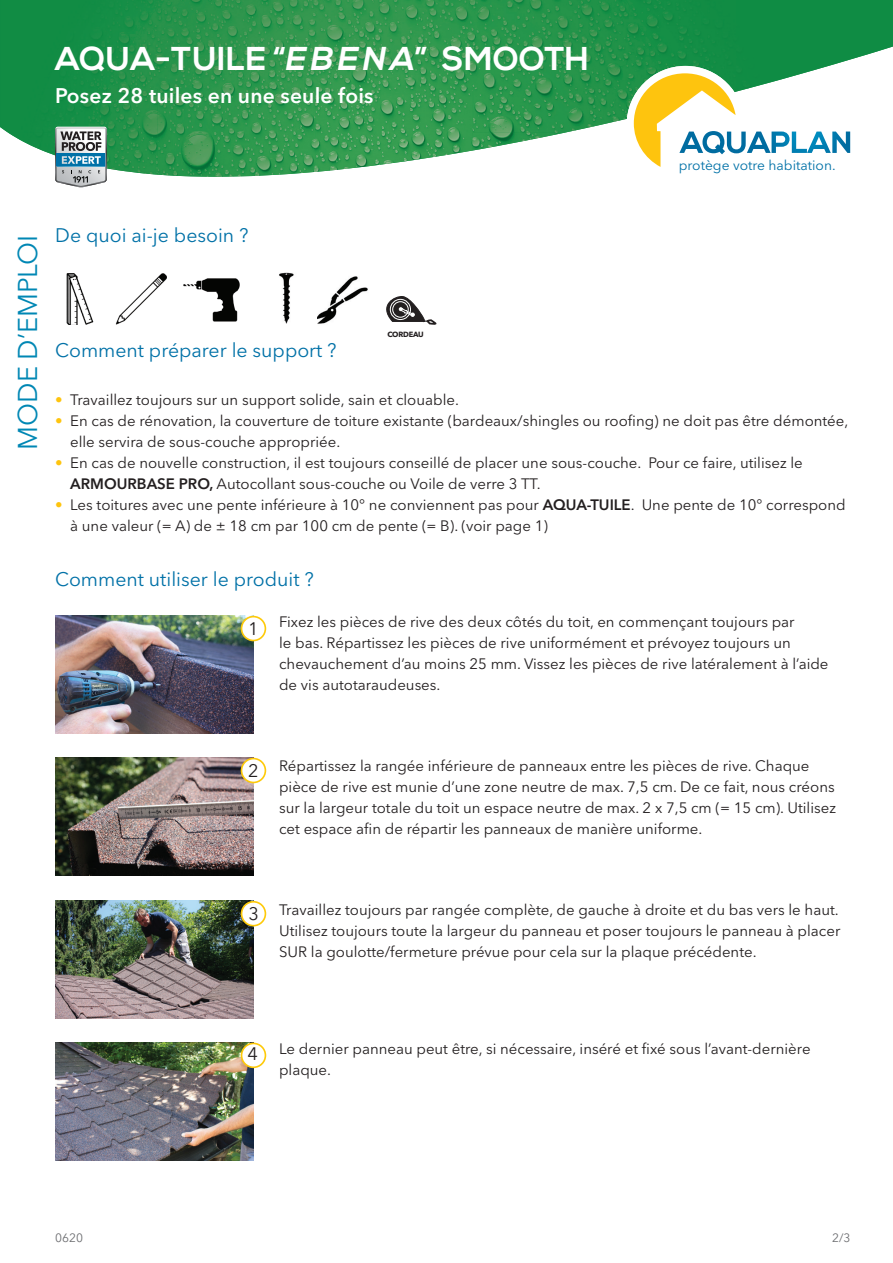
<style>
.page{position:relative;width:893px;height:1263px;background:#fff}
.page>*{position:absolute;margin:0;border:0;box-sizing:border-box;transform-origin:0 0}
.t1{font:700 33px "Nexa";letter-spacing:.01em;color:#fff}
.t2{font:27px "Avenir Next LT Pro";color:#0087b4}
.t3{font:600 21px "Avenir Next LT Pro";letter-spacing:.01em;color:#fff}
.t4{font:19.5px "Avenir Next LT Pro";color:#0071a7}
.t5{font:18px "Avenir Next LT Pro";color:#231f20}
.t6{font:15px/21px "Avenir Next LT Pro";color:#231f20}
.t7{font:13.8px "Avenir Next LT Pro";color:#0071a7}
.t8{font:12px "Avenir Next LT Pro";color:#6c6d70}
.t9{font:700 7.5px "Avenir Next LT Pro";letter-spacing:-.03em;color:#231f20}
.s1{font-style:italic}
.s2{font-weight:600;color:#fec40e}
.s3{font-weight:600}
</style>
<div class="page">
<img style="left:66px;top:275px;width:28px;height:50px">
<img style="left:317px;top:276px;width:51px;height:48px">
<img style="left:115px;top:275px;width:52px;height:49px">
<img style="left:183px;top:278px;width:57px;height:44px">
<img style="left:279px;top:275px;width:15px;height:48px">
<svg style="left:386px;top:296px;width:51px;height:29px"></svg>
<img style="left:105px;top:0;width:788px;height:88px">
<div style="left:0;top:0;width:105px;height:133px;background:#118c44"></div>
<img style="left:473px;top:88px;width:161px;height:45px">
<img style="left:315px;top:88px;width:158px;height:84px">
<img style="left:158px;top:88px;width:157px;height:89px">
<img style="left:105px;top:88px;width:53px;height:87px">
<img style="left:473px;top:132px;width:92px;height:19px">
<img style="left:8px;top:132px;width:47px;height:24px">
<svg style="left:55px;top:127px;width:52px;height:60px"></svg>
<div style="left:627px;top:66px;width:117px;height:118px;background:#fff;border-radius:50%"></div>
<svg style="left:634px;top:73px;width:216px;height:94px"></svg>
<img style="left:55px;top:901px;width:198px;height:117px">
<img style="left:55px;top:1042px;width:198px;height:118px">
<img style="left:55px;top:758px;width:198px;height:117px">
<img style="left:55px;top:616px;width:198px;height:117px">
<div style="left:242px;top:902px;width:23px;height:24px;background:#fff;border-radius:50%"></div>
<div style="left:241px;top:901px;width:25px;height:25px;border:2px solid #feca0a;border-radius:50%"></div>
<div style="left:242px;top:758px;width:23px;height:24px;background:#fff;border-radius:50%"></div>
<div style="left:241px;top:758px;width:25px;height:25px;border:2px solid #feca0a;border-radius:50%"></div>
<div style="left:242px;top:617px;width:23px;height:23px;background:#fff;border-radius:50%"></div>
<div style="left:241px;top:616px;width:25px;height:25px;border:2px solid #feca0a;border-radius:50%"></div>
<div style="left:242px;top:1043px;width:23px;height:24px;background:#fff;border-radius:50%"></div>
<div style="left:241px;top:1042px;width:25px;height:26px;border:2px solid #feca0a;border-radius:50%"></div>
<h1 class="t1" style="left:55px;top:39px;width:535px">AQUA-TUILE “<span class="s1">EBENA</span>” SMOOTH</h1>
<h3 class="t3" style="left:55px;top:83px;width:320px">Posez 28 tuiles en une seule fois</h3>
<p class="t7" style="left:679px;top:157px;width:158px">protège votre habitation.</p>
<h2 class="t2" style="left:12px;top:450px;width:216px;rotate:-90deg">MODE D’EMPLOI</h2>
<h3 class="t4" style="left:55px;top:224px;width:195px">De quoi ai-je besoin ?</h3>
<h3 class="t4" style="left:55px;top:339px;width:283px">Comment préparer le support ?</h3>
<p class="t9" style="left:387px;top:329px;width:38px">CORDEAU</p>
<p class="t6" style="left:55px;top:389px;width:405px"><span class="s2">•</span> Travaillez toujours sur un support solide, sain et clouable.</p>
<p class="t6" style="left:70px;top:410px;width:780px;text-indent:-15px"><span class="s2">•</span> En cas de rénovation, la couverture de toiture existante (bardeaux/shingles ou roofing) ne doit pas être démontée, elle servira de sous-couche appropriée.</p>
<p class="t6" style="left:70px;top:452px;width:734px;text-indent:-15px"><span class="s2">•</span> En cas de nouvelle construction, il est toujours conseillé de placer une sous-couche. Pour ce faire, utilisez le<br><span class="s3">ARMOURBASE PRO,</span> Autocollant sous-couche ou Voile de verre 3 TT.</p>
<p class="t6" style="left:70px;top:494px;width:777px;text-indent:-15px"><span class="s2">•</span> Les toitures avec une pente inférieure à 10° ne conviennent pas pour <span class="s3">AQUA-TUILE</span>. Une pente de 10° correspond à une valeur (= A) de ± 18 cm par 100 cm de pente (= B). (voir page 1)</p>
<h3 class="t4" style="left:55px;top:568px;width:260px">Comment utiliser le produit ?</h3>
<p class="t5" style="left:248px;top:618px;width:12px">1</p>
<p class="t6" style="left:279px;top:611px;width:551px">Fixez les pièces de rive des deux côtés du toit, en commençant toujours par<br>le bas. Répartissez les pièces de rive uniformément et prévoyez toujours un chevauchement d’au moins 25 mm. Vissez les pièces de rive latéralement à l’aide de vis autotaraudeuses.</p>
<p class="t5" style="left:248px;top:760px;width:12px">2</p>
<p class="t6" style="left:279px;top:755px;width:558px">Répartissez la rangée inférieure de panneaux entre les pièces de rive. Chaque pièce de rive est munie d’une zone neutre de max. 7,5 cm. De ce fait, nous créons sur la largeur totale du toit un espace neutre de max. 2 x 7,5 cm (= 15 cm). Utilisez cet espace afin de répartir les panneaux de manière uniforme.</p>
<p class="t5" style="left:248px;top:903px;width:12px">3</p>
<p class="t6" style="left:279px;top:899px;width:563px;text-align:justify">Travaillez toujours par rangée complète, de gauche à droite et du bas vers le haut.<br>Utilisez toujours toute la largeur du panneau et poser toujours le panneau à placer SUR la goulotte/fermeture prévue pour cela sur la plaque précédente.</p>
<p class="t5" style="left:247px;top:1043px;width:12px">4</p>
<p class="t6" style="left:279px;top:1038px;width:533px">Le dernier panneau peut être, si nécessaire, inséré et fixé sous l’avant-dernière plaque.</p>
<p class="t8" style="left:55px;top:1231px;width:29px">0620</p>
<p class="t8" style="left:832px;top:1231px;width:20px">2/3</p>
</div>
